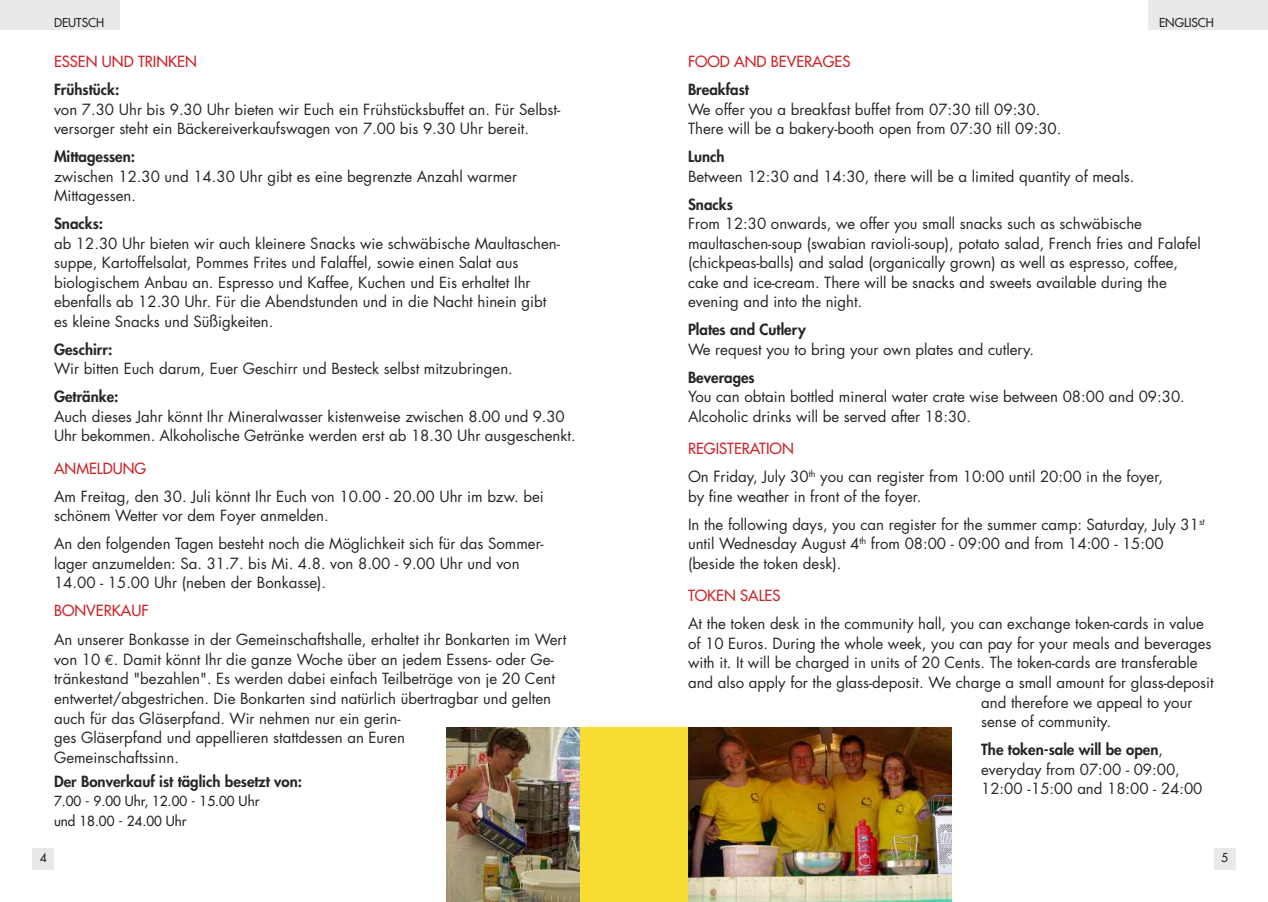
<style>
.page{position:relative;width:1268px;height:902px;background:#fff}
.page>*{position:absolute;margin:0;border:0;box-sizing:border-box;transform-origin:0 0}
.t1{font:15px/19.5px "Futura";color:#272627}
.t2{font:800 15px "Futura";color:#272627}
.t3{font:15px "Futura";color:#cc262b}
.t4{font:13.5px/19.5px "Futura";color:#272627}
.t5{font:12px "Futura";color:#272627}
.s1{font-family:"Euro Mono"}
.s2{color:#cc262b}
.s3{font-weight:800}
</style>
<div class="page">
<div style="left:1213px;top:847px;width:21px;height:22px;background:#e9e9e9"></div>
<div style="left:33px;top:847px;width:21px;height:22px;background:#e9e9e9"></div>
<div style="left:0;top:0;width:119px;height:30px;background:#e9e9e9"></div>
<div style="left:1148px;top:0;width:119px;height:30px;background:#e9e9e9"></div>
<div style="left:446px;top:727px;width:188px;height:174px;background:#f9dc32"></div>
<img style="left:446px;top:727px;width:134px;height:174px">
<div style="left:633px;top:727px;width:187px;height:174px;background:#f9dc32"></div>
<img style="left:688px;top:727px;width:262px;height:174px">
<p class="t5" style="left:54px;top:16px;width:52px">DEUTSCH</p>
<p class="t5" style="left:1158px;top:16px;width:56px">ENGLISCH</p>
<p class="t3" style="left:54px;top:54px;width:144px">ESSEN UND TRINKEN</p>
<p class="t2" style="left:54px;top:82px;width:67px">Frühstück:</p>
<p class="t1" style="left:54px;top:101px;width:507px">von 7.30 Uhr bis 9.30 Uhr bieten wir Euch ein Frühstücksbuffet an. Für Selbst&shy;versorger steht ein Bäckereiverkaufswagen von 7.00 bis 9.30 Uhr bereit.</p>
<p class="t2" style="left:54px;top:149px;width:83px">Mittagessen:</p>
<p class="t1" style="left:54px;top:168px;width:464px">zwischen 12.30 und 14.30 Uhr gibt es eine begrenzte Anzahl warmer<br>Mittagessen.</p>
<p class="t2" style="left:54px;top:216px;width:51px">Snacks:</p>
<p class="t1" style="left:54px;top:235px;width:507px">ab 12.30 Uhr bieten wir auch kleinere Snacks wie schwäbische Maultaschen&shy;suppe, Kartoffelsalat, Pommes Frites und Falaffel, sowie einen Salat aus biologischem Anbau an. Espresso und Kaffee, Kuchen und Eis erhaltet Ihr ebenfalls ab 12.30 Uhr. Für die Abendstunden und in die Nacht hinein gibt es kleine Snacks und Süßigkeiten.</p>
<p class="t2" style="left:54px;top:342px;width:60px">Geschirr:</p>
<p class="t1" style="left:54px;top:360px;width:460px">Wir bitten Euch darum, Euer Geschirr und Besteck selbst mitzubringen.</p>
<p class="t2" style="left:54px;top:389px;width:66px">Getränke:</p>
<p class="t1" style="left:54px;top:408px;width:523px">Auch dieses Jahr könnt Ihr Mineralwasser kistenweise zwischen 8.00 und 9.30<br>Uhr bekommen. Alkoholische Getränke werden erst ab 18.30 Uhr ausgeschenkt.</p>
<p class="t3" style="left:54px;top:461px;width:94px">ANMELDUNG</p>
<p class="t1" style="left:54px;top:488px;width:491px">Am Freitag, den 30. Juli könnt Ihr Euch von 10.00 - 20.00 Uhr im bzw. bei schönem Wetter vor dem Foyer anmelden.</p>
<p class="t1" style="left:54px;top:535px;width:491px">An den folgenden Tagen besteht noch die Möglichkeit sich für das Sommer&shy;lager anzumelden: Sa. 31.7. bis Mi. 4.8. von 8.00 - 9.00 Uhr und von<br>14.00 - 15.00 Uhr (neben der Bonkasse).</p>
<p class="t3" style="left:54px;top:603px;width:96px">BONVERKAUF</p>
<p class="t1" style="left:54px;top:630px;width:514px">An unserer Bonkasse in der Gemeinschaftshalle, erhaltet ihr Bonkarten im Wert von 10 <span class="s1">€</span>. Damit könnt Ihr die ganze Woche über an jedem Essens- oder Ge&shy;tränkestand "bezahlen". Es werden dabei einfach Teilbeträge von je 20 Cent entwertet/abgestrichen. Die Bonkarten sind natürlich übertragbar und gelten auch für das Gläserpfand. Wir nehmen nur ein gerin-<br>ges Gläserpfand und appellieren stattdessen an Euren<br>Gemeinschaftssinn.</p>
<p class="t2" style="left:54px;top:774px;width:250px">Der Bonverkauf ist täglich besetzt von:</p>
<p class="t4" style="left:54px;top:792px;width:207px">7.00 - 9.00 Uhr, 12.00 - 15.00 Uhr und 18.00 - 24.00 Uhr</p>
<p class="t5" style="left:40px;top:851px;width:8px">4</p>
<p class="t3" style="left:688px;top:54px;width:164px">FOOD AND BEVERAGES</p>
<p class="t2" style="left:688px;top:82px;width:62px">Breakfast</p>
<p class="t1" style="left:688px;top:101px;width:375px">We offer you a breakfast buffet from 07:30 till 09:30.<br>There will be a bakery-booth open from 07:30 till 09:30.</p>
<p class="t2" style="left:688px;top:149px;width:38px">Lunch</p>
<p class="t1" style="left:688px;top:168px;width:448px">Between 12:30 and 14:30, there will be a limited quantity of meals.</p>
<p class="t2" style="left:688px;top:197px;width:46px">Snacks</p>
<p class="t1" style="left:688px;top:215px;width:514px">From 12:30 onwards, we offer you small snacks such as schwäbische maultaschen-soup (swabian ravioli-soup), potato salad, French fries and Falafel (chickpeas-balls) and salad (organically grown) as well as espresso, coffee, cake and ice-cream. There will be snacks and sweets available during the evening and into the night.</p>
<p class="t2" style="left:688px;top:322px;width:119px">Plates and Cutlery</p>
<p class="t1" style="left:688px;top:341px;width:347px">We request you to bring your own plates and cutlery.</p>
<p class="t2" style="left:688px;top:370px;width:68px">Beverages</p>
<p class="t1" style="left:688px;top:388px;width:498px">You can obtain bottled mineral water crate wise between 08:00 and 09:30.<br>Alcoholic drinks will be served after 18:30.</p>
<p class="t1" style="left:688px;top:436px;width:476px;line-height:28px"><span class="s2">REGISTERATION<br></span>On Friday, July 30<sup>th</sup> you can register from 10:00 until 20:00 in the foyer,</p>
<p class="t1" style="left:688px;top:483px;width:518px;line-height:28px">by fine weather in front of the foyer.<br>In the following days, you can register for the summer camp: Saturday, July 31<sup>st</sup></p>
<p class="t1" style="left:688px;top:535px;width:477px">until Wednesday August 4<sup>th</sup> from 08:00 - 09:00 and from 14:00 - 15:00 (beside the token desk).</p>
<p class="t3" style="left:688px;top:588px;width:94px">TOKEN SALES</p>
<p class="t1" style="left:688px;top:615px;width:517px">At the token desk in the community hall, you can exchange token-cards in value</p>
<p class="t1" style="left:688px;top:635px;width:525px">of 10 Euros. During the whole week, you can pay for your meals and beverages</p>
<p class="t1" style="left:688px;top:654px;width:511px">with it. It will be charged in units of 20 Cents. The token-cards are transferable</p>
<p class="t1" style="left:688px;top:674px;width:527px">and also apply for the glass-deposit. We charge a small amount for glass-deposit</p>
<p class="t1" style="left:980px;top:693px;width:213px">and therefore we appeal to your</p>
<p class="t1" style="left:980px;top:713px;width:131px">sense of community.</p>
<p class="t1" style="left:980px;top:741px;width:223px"><span class="s3">The token-sale will be open</span>, everyday from 07:00 - 09:00,<br>12:00 -15:00 and 18:00 - 24:00</p>
<p class="t5" style="left:1220px;top:851px;width:8px">5</p>
</div>
